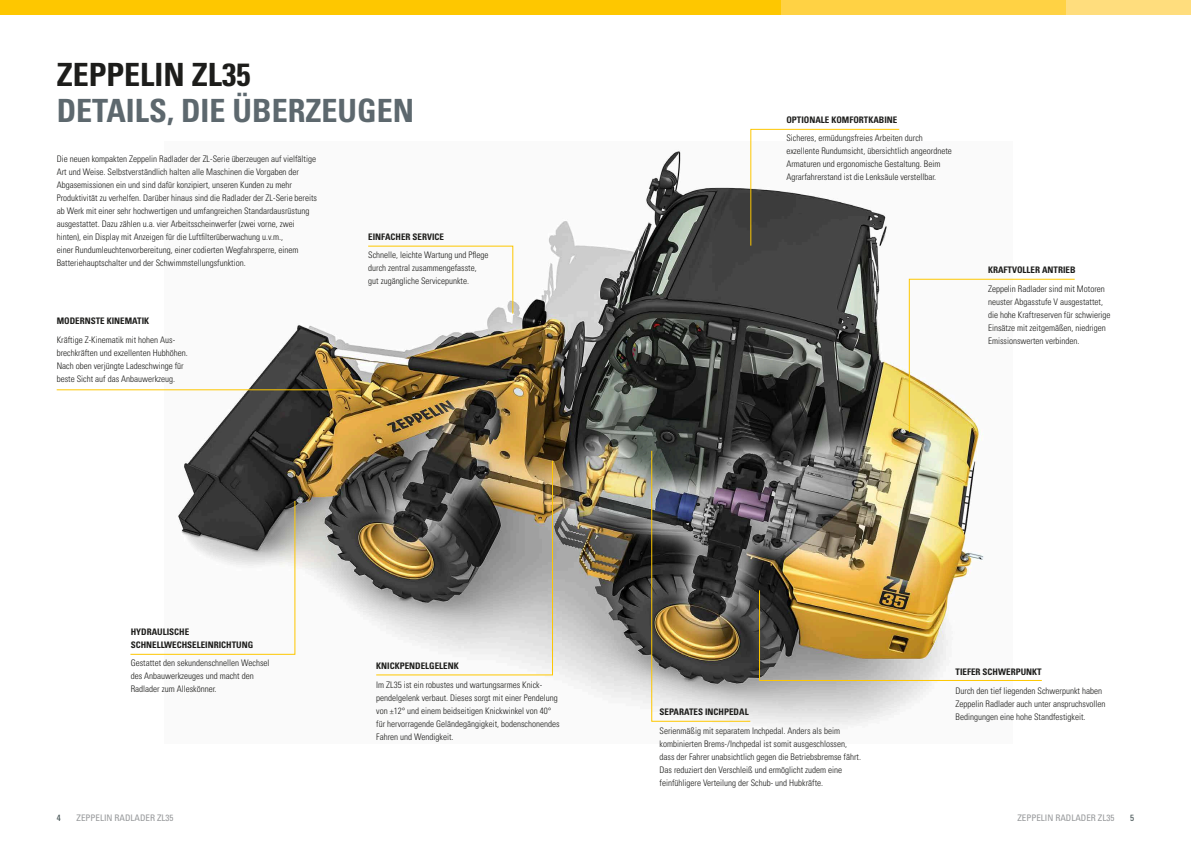
<style>
.page{position:relative;width:1191px;height:842px;background:#fff}
.page>*{position:absolute;margin:0;border:0;box-sizing:border-box;transform-origin:0 0}
.t1{font:700 condensed 32px "Univers LT Pro";color:#5d686e}
.t2{font:700 condensed 32px "Univers LT Pro";color:#1d1d1b}
.t3{font:300 condensed 9px/13px "Univers LT Pro";color:#1d1d1b}
.t4{font:700 condensed 9px/13px "Univers LT Pro";color:#1d1d1b}
.t5{font:condensed 9px "Univers LT Pro";color:#96989a}
.t6{font:condensed 9px "Univers LT Pro";color:#3f4e4f}
</style>
<div class="page">
<img style="left:165px;top:150px;width:819px;height:577px">
<div style="left:0;top:0;width:793px;height:14px;background:#fec700"></div>
<div style="left:1056px;top:0;width:135px;height:14px;background:#ffdd7d"></div>
<div style="left:781px;top:0;width:284px;height:14px;background:#ffd244"></div>
<svg style="left:130px;top:500px;width:166px;height:155px"></svg>
<svg style="left:375px;top:460px;width:178px;height:216px"></svg>
<img style="left:650px;top:450px;width:101px;height:272px">
<img style="left:758px;top:589px;width:284px;height:92px">
<svg style="left:908px;top:278px;width:167px;height:155px"></svg>
<svg style="left:750px;top:128px;width:150px;height:119px"></svg>
<svg style="left:367px;top:245px;width:147px;height:70px"></svg>
<hr style="left:57px;top:389px;width:303px;height:1px;background:#fec700">
<h1 class="t2" style="left:57px;top:55px;width:195px">ZEPPELIN ZL35</h1>
<h1 class="t1" style="left:57px;top:91px;width:359px">DETAILS, DIE ÜBERZEUGEN</h1>
<p class="t3" style="left:57px;top:152px;width:262px">Die neuen kompakten Zeppelin Radlader der ZL-Serie überzeugen auf vielfältige Art und Weise. Selbstverständlich halten alle Maschinen die Vorgaben der Abgasemissionen ein und sind dafür konzipiert, unseren Kunden zu mehr Produktivität zu verhelfen. Darüber hinaus sind die Radlader der ZL-Serie bereits ab Werk mit einer sehr hochwertigen und umfangreichen Standardausrüstung ausgestattet. Dazu zählen u.a. vier Arbeitsscheinwerfer (zwei vorne, zwei hinten), ein Display mit Anzeigen für die Luftfilterüberwachung u.v.m.,<br>einer Rundumleuchtenvorbereitung, einer codierten Wegfahrsperre, einem Batteriehauptschalter und der Schwimmstellungsfunktion.</p>
<p class="t4" style="left:57px;top:315px;width:94px">MODERNSTE KINEMATIK</p>
<p class="t3" style="left:57px;top:333px;width:132px">Kräftige Z-Kinematik mit hohen Aus&shy;brechkräften und exzellenten Hubhöhen.<br>Nach oben verjüngte Ladeschwinge für beste Sicht auf das Anbauwerkzeug.</p>
<p class="t4" style="left:368px;top:230px;width:77px">EINFACHER SERVICE</p>
<p class="t3" style="left:368px;top:248px;width:122px">Schnelle, leichte Wartung und Pflege durch zentral zusammengefasste, gut zugängliche Servicepunkte.</p>
<p class="t4" style="left:131px;top:625px;width:124px">HYDRAULISCHE<br>SCHNELLWECHSELEINRICHTUNG</p>
<p class="t3" style="left:131px;top:656px;width:140px">Gestattet den sekundenschnellen Wechsel des Anbauwerkzeuges und macht den<br>Radlader zum Alleskönner.</p>
<p class="t4" style="left:376px;top:659px;width:84px">KNICKPENDELGELENK</p>
<p class="t3" style="left:376px;top:677px;width:185px">Im ZL35 ist ein robustes und wartungsarmes Knick&shy;pendelgelenk verbaut. Dieses sorgt mit einer Pendelung von ±12° und einem beidseitigen Knickwinkel von 40° für hervorragende Geländegängigkeit, bodenschonendes Fahren und Wendigkeit.</p>
<p class="t4" style="left:786px;top:113px;width:113px">OPTIONALE KOMFORTKABINE</p>
<p class="t3" style="left:786px;top:131px;width:167px">Sicheres, ermüdungsfreies Arbeiten durch exzellente Rundumsicht, übersichtlich angeordnete Armaturen und ergonomische Gestaltung. Beim Agrarfahrerstand ist die Lenksäule verstellbar.</p>
<p class="t4" style="left:988px;top:263px;width:89px">KRAFTVOLLER ANTRIEB</p>
<p class="t3" style="left:988px;top:282px;width:124px">Zeppelin Radlader sind mit Motoren neuster Abgasstufe V ausgestattet, die hohe Kraftreserven für schwierige Einsätze mit zeitgemäßen, niedrigen Emissionswerten verbinden.</p>
<p class="t4" style="left:659px;top:705px;width:91px">SEPARATES INCHPEDAL</p>
<p class="t3" style="left:659px;top:724px;width:203px">Serienmäßig mit separatem Inchpedal. Anders als beim kombinierten Brems-/Inchpedal ist somit ausgeschlossen, dass der Fahrer unabsichtlich gegen die Betriebsbremse fährt.<br>Das reduziert den Verschleiß und ermöglicht zudem eine feinfühligere Verteilung der Schub- und Hubkräfte.</p>
<p class="t4" style="left:955px;top:665px;width:88px">TIEFER SCHWERPUNKT</p>
<p class="t3" style="left:955px;top:683px;width:151px">Durch den tief liegenden Schwerpunkt haben<br>Zeppelin Radlader auch unter anspruchsvollen<br>Bedingungen eine hohe Standfestigkeit.</p>
<p class="t6" style="left:57px;top:812px;width:5px">4</p>
<p class="t5" style="left:77px;top:812px;width:98px">ZEPPELIN RADLADER ZL35</p>
<p class="t5" style="left:1017px;top:812px;width:98px">ZEPPELIN RADLADER ZL35</p>
<p class="t6" style="left:1130px;top:812px;width:5px">5</p>
</div>
